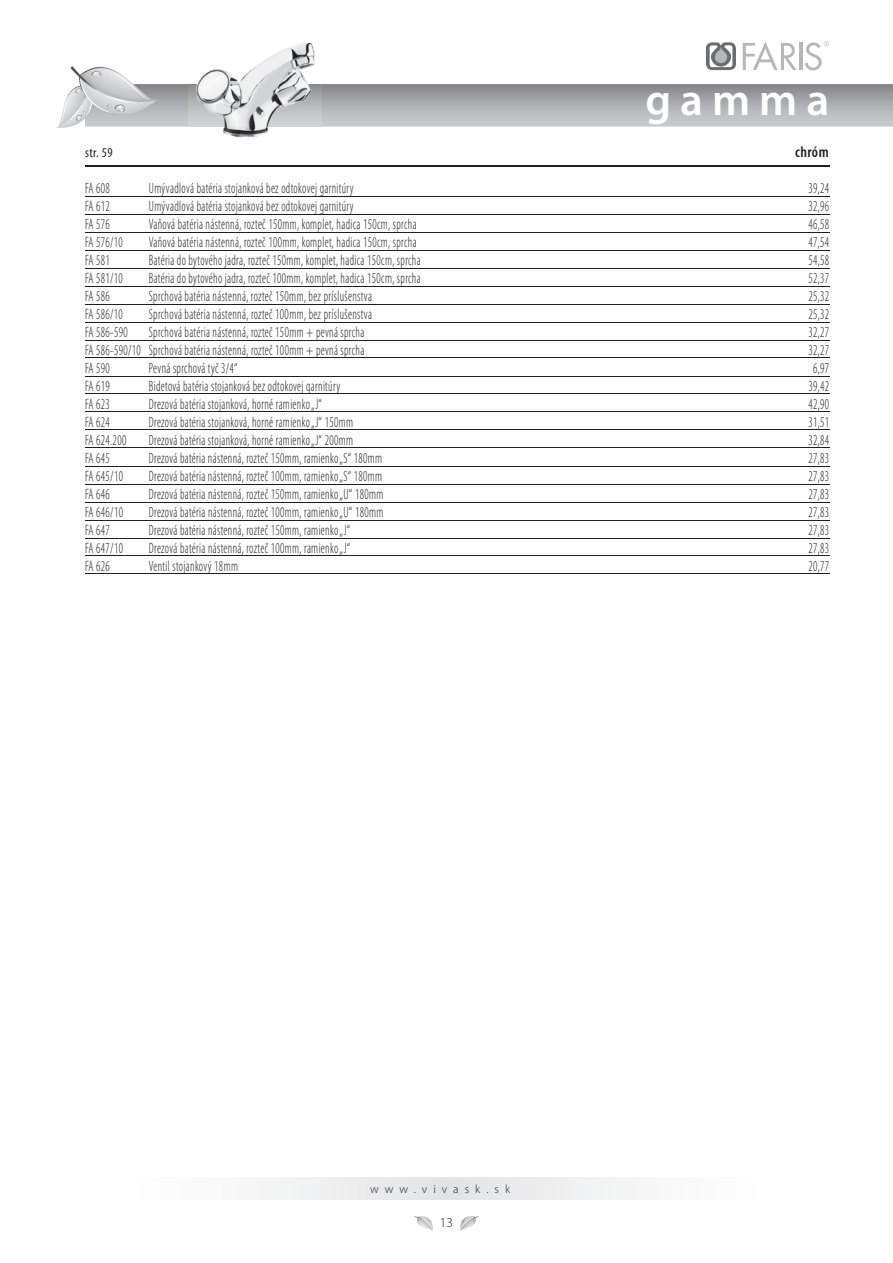
<style>
.page{position:relative;width:893px;height:1263px;background:#fff}
.page>*{position:absolute;margin:0;border:0;box-sizing:border-box;transform-origin:0 0}
.t1{font:600 45px "Myriad Pro";letter-spacing:.2em;color:#fff}
.t2{font:600 condensed 15.3px "Myriad Pro";letter-spacing:.03em;color:#231f20}
.t3{font:300 condensed 15px "Myriad Pro";letter-spacing:.03em;color:#231f20;scale:.8 1}
.t4{font:condensed 13.5px "Myriad Pro";color:#231f20}
.t5{font:300 13.5px "Myriad Pro";color:#231f20}
.t6{font:300 12px "Myriad Pro";letter-spacing:.5em;color:#231f20}
</style>
<div class="page">
<hr style="left:85px;top:165px;width:744px;height:2px;background:#231f20">
<svg style="left:414px;top:1216px;width:19px;height:15px"></svg>
<svg style="left:460px;top:1216px;width:18px;height:15px"></svg>
<svg style="left:270px;top:1178px;width:354px;height:21px"></svg>
<img style="left:230px;top:135px;width:30px;height:3px">
<svg style="left:57px;top:41px;width:836px;height:94px"></svg>
<hr style="left:85px;top:196px;width:744px;height:1px;background:#231f20">
<hr style="left:85px;top:286px;width:744px;height:1px;background:#231f20">
<hr style="left:85px;top:376px;width:744px;height:1px;background:#231f20">
<hr style="left:85px;top:466px;width:744px;height:1px;background:#231f20">
<hr style="left:85px;top:214px;width:744px;height:1px;background:#231f20">
<hr style="left:85px;top:304px;width:744px;height:1px;background:#231f20">
<hr style="left:85px;top:394px;width:744px;height:1px;background:#231f20">
<hr style="left:85px;top:484px;width:744px;height:1px;background:#231f20">
<hr style="left:85px;top:232px;width:744px;height:1px;background:#231f20">
<hr style="left:85px;top:322px;width:744px;height:1px;background:#231f20">
<hr style="left:85px;top:412px;width:744px;height:1px;background:#231f20">
<hr style="left:85px;top:502px;width:744px;height:1px;background:#231f20">
<hr style="left:85px;top:250px;width:744px;height:1px;background:#231f20">
<hr style="left:85px;top:340px;width:744px;height:1px;background:#231f20">
<hr style="left:85px;top:430px;width:744px;height:1px;background:#231f20">
<hr style="left:85px;top:520px;width:744px;height:1px;background:#231f20">
<hr style="left:85px;top:556px;width:744px;height:1px;background:#231f20">
<hr style="left:85px;top:268px;width:744px;height:1px;background:#231f20">
<hr style="left:85px;top:358px;width:744px;height:1px;background:#231f20">
<hr style="left:85px;top:448px;width:744px;height:1px;background:#231f20">
<hr style="left:85px;top:538px;width:744px;height:1px;background:#231f20">
<hr style="left:85px;top:574px;width:744px;height:1px;background:#231f20">
<h1 class="t1" style="left:645px;top:71px;width:185px">gamma</h1>
<p class="t4" style="left:85px;top:144px;width:29px">str. 59</p>
<p class="t2" style="left:795px;top:143px;width:35px">chróm</p>
<p class="t3" style="left:85px;top:180px;width:33px">FA 608</p>
<p class="t3" style="left:149px;top:180px;width:258px">Umývadlová batéria stojanková bez odtokovej garnitúry</p>
<p class="t3" style="left:808px;top:180px;width:27px">39,24</p>
<p class="t3" style="left:85px;top:198px;width:33px">FA 612</p>
<p class="t3" style="left:149px;top:198px;width:258px">Umývadlová batéria stojanková bez odtokovej garnitúry</p>
<p class="t3" style="left:808px;top:198px;width:27px">32,96</p>
<p class="t3" style="left:85px;top:216px;width:33px">FA 576</p>
<p class="t3" style="left:149px;top:216px;width:336px">Vaňová batéria nástenná, rozteč 150mm, komplet, hadica 150cm, sprcha</p>
<p class="t3" style="left:808px;top:216px;width:27px">46,58</p>
<p class="t3" style="left:85px;top:234px;width:49px">FA 576/10</p>
<p class="t3" style="left:149px;top:234px;width:336px">Vaňová batéria nástenná, rozteč 100mm, komplet, hadica 150cm, sprcha</p>
<p class="t3" style="left:808px;top:234px;width:27px">47,54</p>
<p class="t3" style="left:85px;top:252px;width:33px">FA 581</p>
<p class="t3" style="left:149px;top:252px;width:341px">Batéria do bytového jadra, rozteč 150mm, komplet, hadica 150cm, sprcha</p>
<p class="t3" style="left:808px;top:252px;width:27px">54,58</p>
<p class="t3" style="left:85px;top:270px;width:49px">FA 581/10</p>
<p class="t3" style="left:149px;top:270px;width:341px">Batéria do bytového jadra, rozteč 100mm, komplet, hadica 150cm, sprcha</p>
<p class="t3" style="left:808px;top:270px;width:27px">52,37</p>
<p class="t3" style="left:85px;top:288px;width:33px">FA 586</p>
<p class="t3" style="left:149px;top:288px;width:280px">Sprchová batéria nástenná, rozteč 150mm, bez príslušenstva</p>
<p class="t3" style="left:808px;top:288px;width:27px">25,32</p>
<p class="t3" style="left:85px;top:306px;width:49px">FA 586/10</p>
<p class="t3" style="left:149px;top:306px;width:280px">Sprchová batéria nástenná, rozteč 100mm, bez príslušenstva</p>
<p class="t3" style="left:808px;top:306px;width:27px">25,32</p>
<p class="t3" style="left:85px;top:324px;width:55px">FA 586-590</p>
<p class="t3" style="left:149px;top:324px;width:271px">Sprchová batéria nástenná, rozteč 150mm + pevná sprcha</p>
<p class="t3" style="left:808px;top:324px;width:27px">32,27</p>
<p class="t3" style="left:85px;top:342px;width:351px">FA 586-590/10 Sprchová batéria nástenná, rozteč 100mm + pevná sprcha</p>
<p class="t3" style="left:808px;top:342px;width:27px">32,27</p>
<p class="t3" style="left:85px;top:360px;width:33px">FA 590</p>
<p class="t3" style="left:149px;top:360px;width:113px">Pevná sprchová tyč 3/4“</p>
<p class="t3" style="left:813px;top:360px;width:22px">6,97</p>
<p class="t3" style="left:85px;top:378px;width:33px">FA 619</p>
<p class="t3" style="left:149px;top:378px;width:241px">Bidetová batéria stojanková bez odtokovej garnitúry</p>
<p class="t3" style="left:808px;top:378px;width:27px">39,42</p>
<p class="t3" style="left:85px;top:396px;width:33px">FA 623</p>
<p class="t3" style="left:149px;top:396px;width:218px">Drezová batéria stojanková, horné ramienko „J“</p>
<p class="t3" style="left:808px;top:396px;width:27px">42,90</p>
<p class="t3" style="left:85px;top:414px;width:33px">FA 624</p>
<p class="t3" style="left:149px;top:414px;width:257px">Drezová batéria stojanková, horné ramienko „J“ 150mm</p>
<p class="t3" style="left:808px;top:414px;width:27px">31,51</p>
<p class="t3" style="left:85px;top:432px;width:53px">FA 624.200</p>
<p class="t3" style="left:149px;top:432px;width:257px">Drezová batéria stojanková, horné ramienko „J“ 200mm</p>
<p class="t3" style="left:808px;top:432px;width:27px">32,84</p>
<p class="t3" style="left:85px;top:450px;width:33px">FA 645</p>
<p class="t3" style="left:149px;top:450px;width:293px">Drezová batéria nástenná, rozteč 150mm, ramienko „S“ 180mm</p>
<p class="t3" style="left:808px;top:450px;width:27px">27,83</p>
<p class="t3" style="left:85px;top:468px;width:49px">FA 645/10</p>
<p class="t3" style="left:149px;top:468px;width:293px">Drezová batéria nástenná, rozteč 100mm, ramienko „S“ 180mm</p>
<p class="t3" style="left:808px;top:468px;width:27px">27,83</p>
<p class="t3" style="left:85px;top:486px;width:33px">FA 646</p>
<p class="t3" style="left:149px;top:486px;width:295px">Drezová batéria nástenná, rozteč 150mm, ramienko „U“ 180mm</p>
<p class="t3" style="left:808px;top:486px;width:27px">27,83</p>
<p class="t3" style="left:85px;top:504px;width:49px">FA 646/10</p>
<p class="t3" style="left:149px;top:504px;width:295px">Drezová batéria nástenná, rozteč 100mm, ramienko „U“ 180mm</p>
<p class="t3" style="left:808px;top:504px;width:27px">27,83</p>
<p class="t3" style="left:85px;top:522px;width:33px">FA 647</p>
<p class="t3" style="left:149px;top:522px;width:253px">Drezová batéria nástenná, rozteč 150mm, ramienko „J“</p>
<p class="t3" style="left:808px;top:522px;width:27px">27,83</p>
<p class="t3" style="left:85px;top:540px;width:49px">FA 647/10</p>
<p class="t3" style="left:149px;top:540px;width:253px">Drezová batéria nástenná, rozteč 100mm, ramienko „J“</p>
<p class="t3" style="left:808px;top:540px;width:27px">27,83</p>
<p class="t3" style="left:85px;top:558px;width:33px">FA 626</p>
<p class="t3" style="left:149px;top:558px;width:113px">Ventil stojankový 18mm</p>
<p class="t3" style="left:808px;top:558px;width:27px">20,77</p>
<p class="t6" style="left:370px;top:1182px;width:142px">www.vivask.sk</p>
<p class="t5" style="left:440px;top:1215px;width:15px">13</p>
</div>
